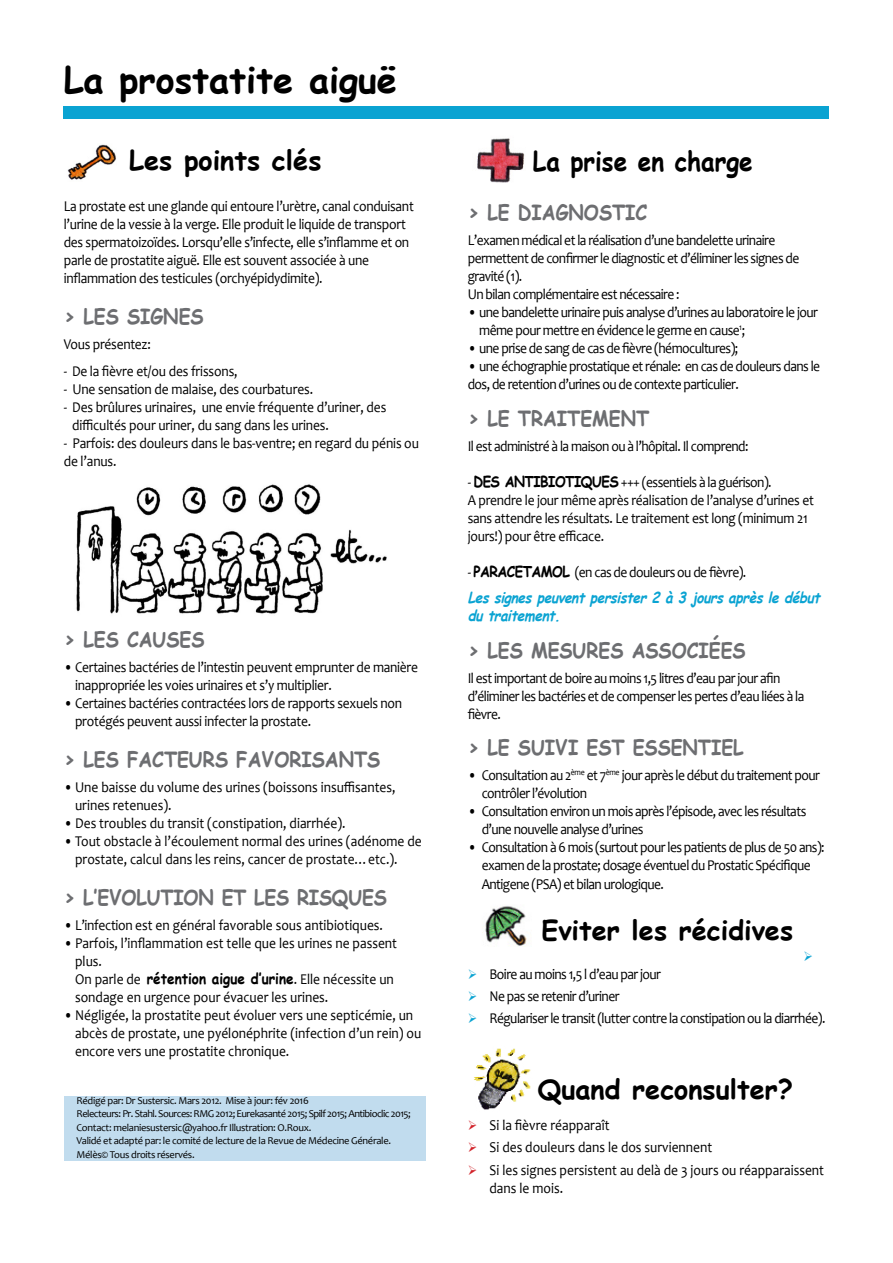
<style>
.page{position:relative;width:893px;height:1263px;background:#fff}
.page>*{position:absolute;margin:0;border:0;box-sizing:border-box;transform-origin:0 0}
.t1{font:700 36px "Comic Sans MS";color:#000}
.new_body__2{font:700 27px "Comic Sans MS";color:#000}
.new_body__2-2{font:700 27px "Comic Sans MS";color:#000;scale:.9 1}
.new_body__2-3{font:700 21px "Comic Sans MS";color:#6d6e71;scale:.9 1}
.new_body__2-4{font:15px/18px "Candara";letter-spacing:-.04em;color:#000;scale:.9 1}
.new_body__2-5{font:15px/18px "Candara";letter-spacing:-.02em;color:#000;scale:.9 1}
.new_body__2-6{font:15px/18px "Candara";color:#000;scale:.9 1}
.new_body__2-7{font:italic 700 15px/18px "Comic Sans MS";color:#0aa3d2;scale:.9 1}
.t2{font:10.5px/13.5px "Candara";letter-spacing:-.03em;color:#000}
.s1{font-family:"Comic Sans MS";font-weight:700}
.s2{color:#0aa3d2}
.s3{color:#d2232a}
</style>
<div class="page">
<div style="left:64px;top:106px;width:765px;height:13px;background:#0aa3d2"></div>
<img style="left:67px;top:144px;width:49px;height:36px">
<img style="left:76px;top:484px;width:311px;height:130px">
<img style="left:477px;top:138px;width:48px;height:45px">
<img style="left:482px;top:906px;width:45px;height:41px">
<img style="left:474px;top:1048px;width:57px;height:62px">
<div style="left:64px;top:1096px;width:361px;height:65px;background:#c1dcee"></div>
<p class="t1" style="left:64px;top:53px;width:335px">La prostatite aiguë</p>
<p class="new_body__2" style="left:129px;top:141px;width:194px">Les points clés</p>
<p class="new_body__2-5" style="left:64px;top:198px;width:390px">La prostate est une glande qui entoure l’urètre, canal conduisant l’urine de la vessie à la verge. Elle produit le liquide de transport des spermatoizoïdes. Lorsqu’elle s’infecte, elle s’inflamme et on parle de prostatite aiguë. Elle est souvent associée à une inflammation des testicules (orchyépidydimite).</p>
<p class="new_body__2-3" style="left:64px;top:301px;width:157px">&gt; LES SIGNES</p>
<p class="new_body__2-5" style="left:64px;top:335px;width:98px">Vous présentez:</p>
<p class="new_body__2-5" style="left:64px;top:362px;width:195px">- De la fièvre et/ou des frissons,</p>
<p class="new_body__2-5" style="left:64px;top:380px;width:279px">- Une sensation de malaise, des courbatures.</p>
<p class="new_body__2-5" style="left:72px;top:398px;width:351px;text-indent:-8px">- Des brûlures urinaires, une envie fréquente d’uriner, des difficultés pour uriner, du sang dans les urines.</p>
<p class="new_body__2-5" style="left:64px;top:434px;width:396px">- Parfois: des douleurs dans le bas-ventre; en regard du pénis ou de l’anus.</p>
<p class="new_body__2-3" style="left:64px;top:624px;width:158px">&gt; LES CAUSES</p>
<p class="new_body__2-5" style="left:75px;top:658px;width:383px;text-indent:-11px">• Certaines bactéries de l’intestin peuvent emprunter de manière inappropriée les voies urinaires et s’y multiplier.</p>
<p class="new_body__2-5" style="left:75px;top:694px;width:365px;text-indent:-11px">• Certaines bactéries contractées lors de rapports sexuels non protégés peuvent aussi infecter la prostate.</p>
<p class="new_body__2-3" style="left:64px;top:744px;width:353px">&gt; LES FACTEURS FAVORISANTS</p>
<p class="new_body__2-6" style="left:75px;top:778px;width:357px;text-indent:-11px">• Une baisse du volume des urines (boissons insuffisantes, urines retenues).</p>
<p class="new_body__2-6" style="left:64px;top:814px;width:315px">• Des troubles du transit (constipation, diarrhée).</p>
<p class="new_body__2-6" style="left:75px;top:832px;width:387px;text-indent:-11px">• Tout obstacle à l’écoulement normal des urines (adénome de prostate, calcul dans les reins, cancer de prostate…etc.).</p>
<p class="new_body__2-3" style="left:64px;top:882px;width:360px">&gt; L’EVOLUTION ET LES RISQUES</p>
<p class="new_body__2-6" style="left:64px;top:916px;width:356px">• L’infection est en général favorable sous antibiotiques.</p>
<p class="new_body__2-6" style="left:75px;top:934px;width:359px;text-indent:-11px">• Parfois, l’inflammation est telle que les urines ne passent plus.<br>On parle de <span class="s1">rétention aigue d’urine</span>. Elle nécessite un sondage en urgence pour évacuer les urines.</p>
<p class="new_body__2-6" style="left:75px;top:1006px;width:386px;text-indent:-11px">• Négligée, la prostatite peut évoluer vers une septicémie, un abcès de prostate, une pyélonéphrite (infection d’un rein) ou encore vers une prostatite chronique.</p>
<p class="t2" style="left:77px;top:1093px;width:336px">Rédigé par: Dr Sustersic. Mars 2012. Mise à jour: fév 2016<br>Relecteurs: Pr. Stahl. Sources: RMG 2012; Eurekasanté 2015; Spilf 2015; Antibioclic 2015; Contact: melaniesustersic@yahoo.fr Illustration: O.Roux.<br>Validé et adapté par: le comité de lecture de la Revue de Médecine Générale.<br>Mélès© Tous droits réservés.</p>
<p class="new_body__2-2" style="left:533px;top:141px;width:246px">La prise en charge</p>
<p class="new_body__2-3" style="left:468px;top:197px;width:201px">&gt; LE DIAGNOSTIC</p>
<p class="new_body__2-4" style="left:468px;top:232px;width:370px">L’examen médical et la réalisation d’une bandelette urinaire permettent de confirmer le diagnostic et d’éliminer les signes de gravité (1).</p>
<p class="new_body__2-4" style="left:468px;top:286px;width:237px">Un bilan complémentaire est nécessaire :</p>
<p class="new_body__2-4" style="left:479px;top:304px;width:378px;text-indent:-11px">• une bandelette urinaire puis analyse d’urines au laboratoire le jour même pour mettre en évidence le germe en cause<sup>1</sup>;</p>
<p class="new_body__2-4" style="left:468px;top:340px;width:302px">• une prise de sang de cas de fièvre (hémocultures);</p>
<p class="new_body__2-4" style="left:468px;top:358px;width:393px">• une échographie prostatique et rénale: en cas de douleurs dans le dos, de retention d’urines ou de contexte particulier.</p>
<p class="new_body__2-3" style="left:468px;top:403px;width:203px">&gt; LE TRAITEMENT</p>
<p class="new_body__2-4" style="left:468px;top:437px;width:314px">Il est administré à la maison ou à l’hôpital. Il comprend:</p>
<p class="new_body__2-5" style="left:468px;top:473px;width:386px">- <span class="s1">DES ANTIBIOTIQUES</span> +++ (essentiels à la guérison).<br>A prendre le jour même après réalisation de l’analyse d’urines et sans attendre les résultats. Le traitement est long (minimum 21 jours!) pour être efficace.</p>
<p class="new_body__2-4" style="left:468px;top:563px;width:311px">- <span class="s1">PARACETAMOL</span> (en cas de douleurs ou de fièvre).</p>
<p class="new_body__2-7" style="left:468px;top:588px;width:398px">Les signes peuvent persister 2 à 3 jours après le début du traitement.</p>
<p class="new_body__2-3" style="left:468px;top:635px;width:310px">&gt; LES MESURES ASSOCIÉES</p>
<p class="new_body__2-4" style="left:468px;top:669px;width:375px">Il est important de boire au moins 1,5 litres d’eau par jour afin d’éliminer les bactéries et de compenser les pertes d’eau liées à la fièvre.</p>
<p class="new_body__2-3" style="left:468px;top:732px;width:308px">&gt; LE SUIVI EST ESSENTIEL</p>
<p class="new_body__2-4" style="left:482px;top:767px;width:377px;text-indent:-14px">• Consultation au 2<sup>ème</sup> et 7<sup>ème</sup> jour après le début du traitement pour contrôler l’évolution</p>
<p class="new_body__2-4" style="left:482px;top:803px;width:362px;text-indent:-14px">• Consultation environ un mois après l’épisode, avec les résultats d’une nouvelle analyse d’urines</p>
<p class="new_body__2-4" style="left:482px;top:839px;width:383px;text-indent:-14px">• Consultation à 6 mois (surtout pour les patients de plus de 50 ans): examen de la prostate; dosage éventuel du Prostatic Spécifique<br>Antigene (PSA) et bilan urologique.</p>
<p class="new_body__2" style="left:541px;top:910px;width:253px">Eviter les récidives</p>
<p class="new_body__2-4" style="left:468px;top:965px;width:216px"><span class="s2">➢</span> Boire au moins 1,5 l d’eau par jour</p>
<p class="new_body__2-4" style="left:468px;top:987px;width:170px"><span class="s2">➢</span> Ne pas se retenir d’uriner</p>
<p class="new_body__2-4" style="left:468px;top:1009px;width:399px"><span class="s2">➢</span> Régulariser le transit (lutter contre la constipation ou la diarrhée).</p>
<p class="new_body__2" style="left:538px;top:1069px;width:257px">Quand reconsulter?</p>
<p class="new_body__2-6" style="left:468px;top:1116px;width:159px"><span class="s3">➢</span> Si la fièvre réapparaît</p>
<p class="new_body__2-6" style="left:468px;top:1138px;width:273px"><span class="s3">➢</span> Si des douleurs dans le dos surviennent</p>
<p class="new_body__2-6" style="left:490px;top:1161px;width:373px;text-indent:-22px"><span class="s3">➢</span> Si les signes persistent au delà de 3 jours ou réapparaissent dans le mois.</p>
</div>
